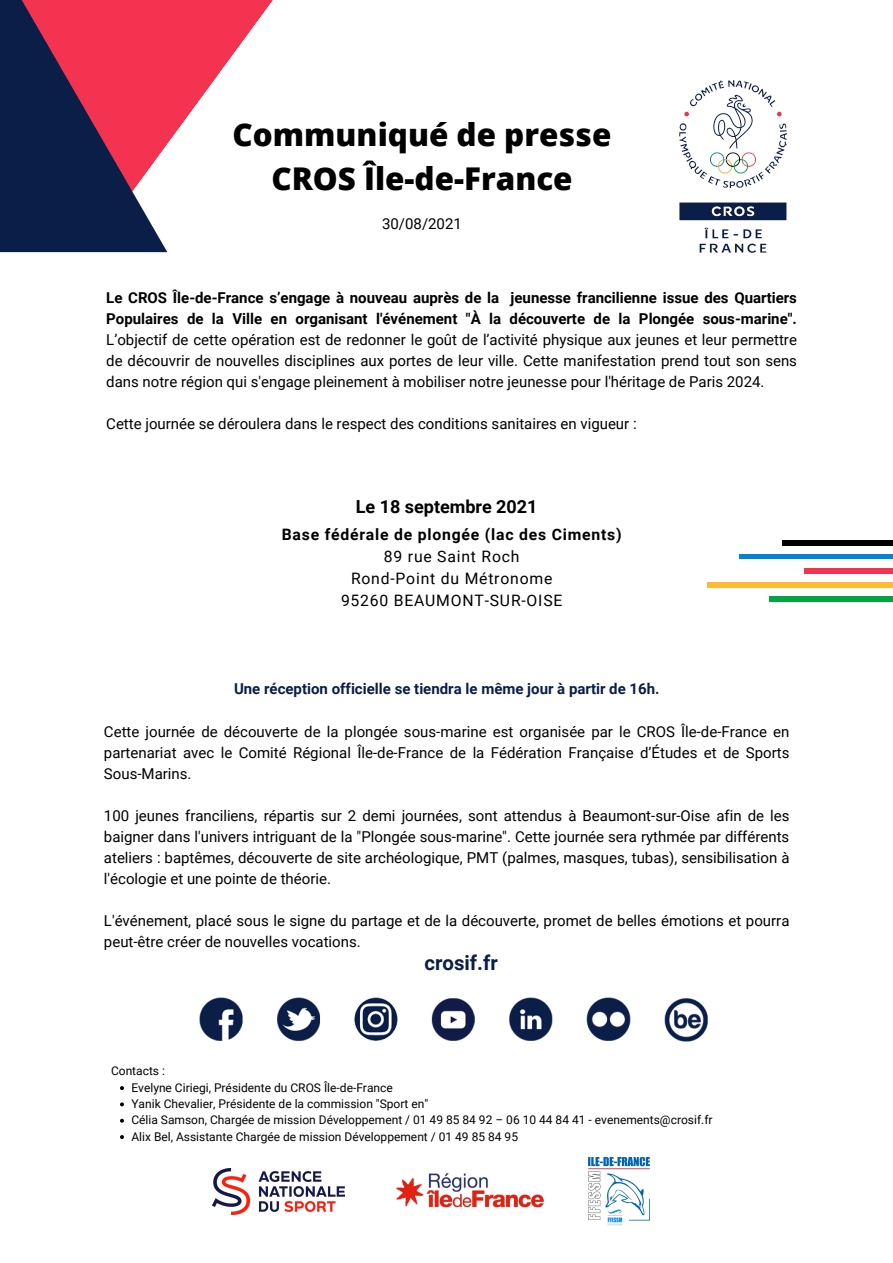
<style>
.page{position:relative;width:893px;height:1263px;background:#fff}
.page>*{position:absolute;margin:0;border:0;box-sizing:border-box;transform-origin:0 0}
.t1{font:800 31.35px/43.7px "Open Sans";color:#000;text-align:center}
.t2{font:700 20.4px "Roboto";color:#0a1e47}
.t3{font:700 18px "Roboto";color:#000}
.t4{font:15.75px "Roboto";letter-spacing:.05em;color:#000}
.t5{font:700 15.75px "Roboto";letter-spacing:.05em;color:#000}
.t6{font:15px/21px "Roboto";color:#000;text-align:justify}
.t7{font:700 15px "Roboto";color:#0a1e47}
.t8{font:12px "Roboto";color:#000}
.s1{font-weight:700}
</style>
<div class="page">
<div style="left:769px;top:596px;width:124px;height:5px;background:#00a641"></div>
<div style="left:707px;top:582px;width:186px;height:5px;background:#ffba31"></div>
<div style="left:804px;top:568px;width:89px;height:5px;background:#f3334f"></div>
<div style="left:739px;top:553px;width:154px;height:5px;background:#0184d1"></div>
<div style="left:782px;top:540px;width:111px;height:5px;background:#000"></div>
<img style="left:679px;top:80px;width:107px;height:172px">
<svg style="left:167px;top:0;width:106px;height:144px"></svg>
<svg style="left:0;top:0;width:167px;height:252px;background:#6f3052"></svg>
<img style="left:213px;top:1168px;width:132px;height:46px">
<img style="left:396px;top:1172px;width:148px;height:36px">
<img style="left:199px;top:997px;width:509px;height:45px">
<svg style="left:120px;top:1086px;width:4px;height:4px"></svg>
<svg style="left:120px;top:1102px;width:4px;height:4px"></svg>
<svg style="left:120px;top:1119px;width:4px;height:4px"></svg>
<svg style="left:120px;top:1135px;width:4px;height:4px"></svg>
<img style="left:588px;top:1158px;width:62px;height:67px">
<p class="t1" style="left:232px;top:112px;width:380px">Communiqué de presse<br>CROS Île-de-France</p>
<p class="t6" style="left:382px;top:213px;width:81px">30/08/2021</p>
<p class="t6" style="left:106px;top:287px;width:692px"><span class="s1">Le CROS Île-de-France s’engage à nouveau auprès de la jeunesse francilienne issue des Quartiers Populaires de la Ville en organisant l'événement "À la découverte de la Plongée sous-marine".<br></span>L’objectif de cette opération est de redonner le goût de l’activité physique aux jeunes et leur permettre de découvrir de nouvelles disciplines aux portes de leur ville. Cette manifestation prend tout son sens dans notre région qui s'engage pleinement à mobiliser notre jeunesse pour l'héritage de Paris 2024.</p>
<p class="t6" style="left:106px;top:413px;width:532px">Cette journée se déroulera dans le respect des conditions sanitaires en vigueur :</p>
<p class="t3" style="left:356px;top:496px;width:183px">Le 18 septembre 2021</p>
<p class="t5" style="left:282px;top:525px;width:341px">Base fédérale de plongée (lac des Ciments)</p>
<p class="t4" style="left:384px;top:547px;width:137px">89 rue Saint Roch</p>
<p class="t4" style="left:351px;top:569px;width:203px">Rond-Point du Métronome</p>
<p class="t4" style="left:341px;top:591px;width:223px">95260 BEAUMONT-SUR-OISE</p>
<p class="t7" style="left:234px;top:680px;width:427px">Une réception officielle se tiendra le même jour à partir de 16h.</p>
<p class="t6" style="left:104px;top:721px;width:687px">Cette journée de découverte de la plongée sous-marine est organisée par le CROS Île-de-France en partenariat avec le Comité Régional Île-de-France de la Fédération Française d’Études et de Sports Sous-Marins.</p>
<p class="t6" style="left:104px;top:805px;width:687px">100 jeunes franciliens, répartis sur 2 demi journées, sont attendus à Beaumont-sur-Oise afin de les baigner dans l'univers intriguant de la "Plongée sous-marine". Cette journée sera rythmée par différents ateliers : baptêmes, découverte de site archéologique, PMT (palmes, masques, tubas), sensibilisation à l'écologie et une pointe de théorie.</p>
<p class="t6" style="left:104px;top:910px;width:687px">L'événement, placé sous le signe du partage et de la découverte, promet de belles émotions et pourra peut-être créer de nouvelles vocations.</p>
<p class="t8" style="left:111px;top:1064px;width:55px">Contacts :</p>
<p class="t2" style="left:424px;top:950px;width:75px">crosif.fr</p>
<p class="t8" style="left:131px;top:1080px;width:263px">Evelyne Ciriegi, Présidente du CROS Île-de-France</p>
<p class="t8" style="left:131px;top:1097px;width:298px">Yanik Chevalier, Présidente de la commission "Sport en"</p>
<p class="t8" style="left:131px;top:1113px;width:583px">Célia Samson, Chargée de mission Développement / 01 49 85 84 92 – 06 10 44 84 41 - evenements@crosif.fr</p>
<p class="t8" style="left:131px;top:1129px;width:388px">Alix Bel, Assistante Chargée de mission Développement / 01 49 85 84 95</p>
</div>
